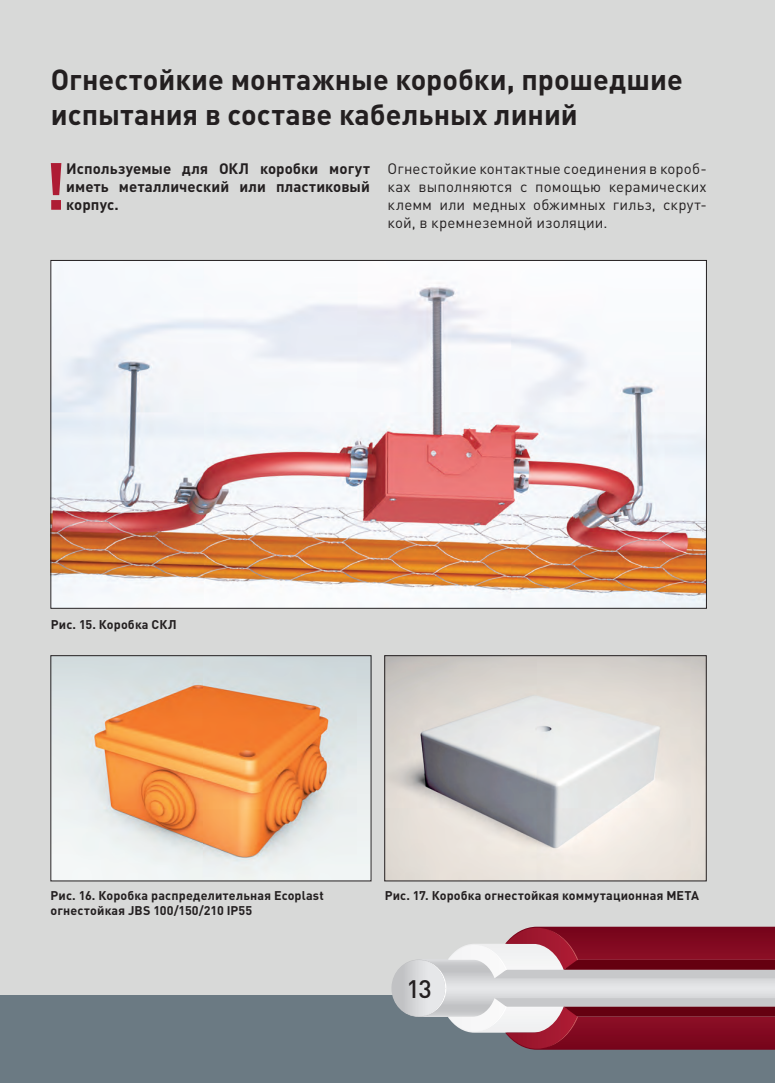
<style>
.page{position:relative;width:775px;height:1083px;background:#d8d9d8}
.page>*{position:absolute;margin:0;border:0;box-sizing:border-box;transform-origin:0 0}
.cabel_text_exclaim_0{font:700 65.5px "DIN Pro";color:#ae1c34}
.cabel_zag_01{font:700 28.75px/34.5px "DIN Pro";color:#231f20}
.cabel_text_osnova_01{font:500 25px "DIN Pro";color:#231f20}
.cabel_text_osnova_01-2{font:15px/18px "DIN Pro";letter-spacing:.005em;color:#231f20;text-align:justify}
.cabel_text_exclaim_0-2{font:700 15px/18px "DIN Pro";letter-spacing:.005em;color:#231f20;text-align:justify}
.cabel_photo_podpis_0{font:700 12.5px "DIN Pro";letter-spacing:.015em;color:#231f20}
</style>
<div class="page">
<div style="left:0;top:995px;width:775px;height:88px;background:#6b7a83"></div>
<svg style="left:391px;top:927px;width:384px;height:123px"></svg>
<img style="left:52px;top:262px;width:652px;height:345px">
<img style="left:386px;top:657px;width:318px;height:222px">
<div style="left:384px;top:655px;width:322px;height:226px;border:1px solid #231f20"></div>
<img style="left:52px;top:657px;width:317px;height:222px">
<p class="cabel_zag_01" style="left:51px;top:62px;width:633px">Огнестойкие монтажные коробки, прошедшие испытания в составе кабельных линий</p>
<p class="cabel_text_exclaim_0" style="left:43px;top:142px;width:24px">!</p>
<p class="cabel_text_exclaim_0-2" style="left:66px;top:159px;width:305px">Используемые для ОКЛ коробки могут иметь металлический или пластиковый корпус.</p>
<p class="cabel_text_osnova_01-2" style="left:387px;top:159px;width:320px">Огнестойкие контактные соединения в короб&shy;ках выполняются с помощью керамических клемм или медных обжимных гильз, скрут&shy;кой, в кремнеземной изоляции.</p>
<p class="cabel_photo_podpis_0" style="left:51px;top:616px;width:127px">Рис. 15. Коробка СКЛ</p>
<p class="cabel_photo_podpis_0" style="left:50px;top:887px;width:275px">Рис. 16. Коробка распределительная Ecoplast</p>
<p class="cabel_photo_podpis_0" style="left:384px;top:887px;width:316px">Рис. 17. Коробка огнестойкая коммутационная МЕТА</p>
<p class="cabel_photo_podpis_0" style="left:50px;top:902px;width:203px">огнестойкая JBS 100/150/210 IP55</p>
<p class="cabel_text_osnova_01" style="left:406px;top:972px;width:27px">13</p>
</div>
